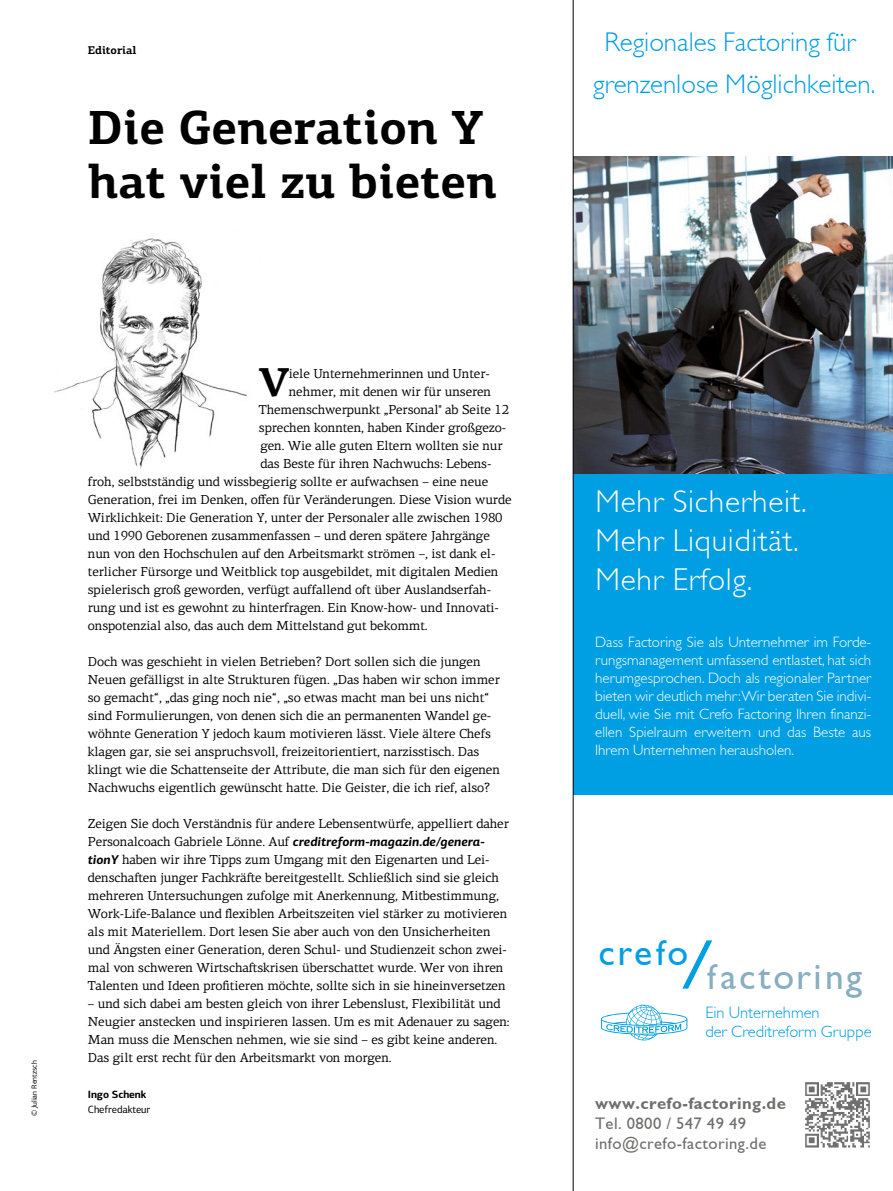
<style>
.page{position:relative;width:893px;height:1191px;background:#fff}
.page>*{position:absolute;margin:0;border:0;box-sizing:border-box;transform-origin:0 0}
.t1{font:700 48px/54px "PF Centro Slab Pro";color:#000}
.t2{font:700 40.5px "PF Centro Serif Pro";color:#000}
.t3{font:37.5px "Gill Sans";letter-spacing:.07em;color:#88aec1}
.t4{font:37.5px "Gill Sans";color:#009ee3}
.t5{font:300 31.5px/39px "Gill Sans";letter-spacing:.025em;color:#fff}
.t6{font:300 27px/42px "Gill Sans";color:#009ee3;text-align:center}
.t7{font:16.65px/20px "Gill Sans";letter-spacing:.025em;color:#6f6f6e}
.t8{font:700 16.65px "Gill Sans";letter-spacing:.025em;color:#6f6f6e}
.t9{font:300 16.5px/19.8px "Gill Sans";color:#009ee3}
.t10{font:300 15px/18px "Gill Sans";color:#fff;text-align:justify}
.t11{font:13.05px/18px "PF Centro Serif Pro";letter-spacing:-.01em;color:#000}
.t12{font:italic 700 12.75px "PF Centro Sans Pro";color:#000}
.t13{font:700 11.25px "PF Centro Slab Pro";color:#000}
.t14{font:10.5px "PF Centro Sans Pro";letter-spacing:-.01em;color:#000}
.t15{font:700 10.5px "PF Centro Sans Pro";letter-spacing:-.01em;color:#000}
.t16{font:7.5px "PF Centro Sans Pro";color:#000}
.s1{font-family:"PF Centro Serif Pro";font-weight:400;font-style:normal;font-size:13.05px}
.s2{font-family:"PF Centro Sans Pro";font-weight:700;font-style:italic;font-size:12.75px}
.s3{font-size:35.7px}
</style>
<div class="page">
<img style="left:574px;top:156px;width:319px;height:317px">
<svg style="left:601px;top:1004px;width:86px;height:36px"></svg>
<svg style="left:682px;top:940px;width:30px;height:48px"></svg>
<div style="left:573px;top:473px;width:320px;height:321px;background:#009ee3"></div>
<img style="left:805px;top:1082px;width:65px;height:66px">
<img style="left:54px;top:238px;width:193px;height:231px">
<hr style="left:573px;top:0;width:1px;height:1191px;background:#000">
<p class="t13" style="left:88px;top:43px;width:50px">Editorial</p>
<h1 class="t1" style="left:88px;top:100px;width:411px">Die Generation Y hat viel zu bieten</h1>
<p class="t16" style="left:30px;top:1116px;width:58px;rotate:-90deg">© Julian Rentzsch</p>
<h2 class="t2" style="left:259px;top:357px;width:32px">V</h2>
<p class="t11" style="left:289px;top:365px;width:202px">iele Unternehmerinnen und Unter-</p>
<p class="t11" style="left:289px;top:383px;width:204px">nehmer, mit denen wir für unseren</p>
<p class="t11" style="left:259px;top:401px;width:252px">Themenschwerpunkt „Personal" ab Seite 12</p>
<p class="t11" style="left:259px;top:419px;width:249px">sprechen konnten, haben Kinder großgezo-</p>
<p class="t11" style="left:260px;top:437px;width:244px">gen. Wie alle guten Eltern wollten sie nur</p>
<p class="t11" style="left:260px;top:455px;width:233px">das Beste für ihren Nachwuchs: Lebens-</p>
<p class="t11" style="left:88px;top:473px;width:402px">froh, selbstständig und wissbegierig sollte er aufwachsen – eine neue</p>
<p class="t11" style="left:88px;top:491px;width:425px">Generation, frei im Denken, offen für Veränderungen. Diese Vision wurde</p>
<p class="t11" style="left:88px;top:509px;width:416px">Wirklichkeit: Die Generation Y, unter der Personaler alle zwischen 1980</p>
<p class="t11" style="left:88px;top:527px;width:404px">und 1990 Geborenen zusammenfassen – und deren spätere Jahrgänge</p>
<p class="t11" style="left:88px;top:545px;width:409px">nun von den Hochschulen auf den Arbeitsmarkt strömen –, ist dank el-</p>
<p class="t11" style="left:88px;top:563px;width:412px">terlicher Fürsorge und Weitblick top ausgebildet, mit digitalen Medien</p>
<p class="t11" style="left:88px;top:581px;width:405px">spielerisch groß geworden, verfügt auffallend oft über Auslandserfah-</p>
<p class="t11" style="left:88px;top:599px;width:413px">rung und ist es gewohnt zu hinterfragen. Ein Know-how- und Innovati-</p>
<p class="t11" style="left:88px;top:617px;width:341px">onspotenzial also, das auch dem Mittelstand gut bekommt.</p>
<p class="t11" style="left:88px;top:653px;width:414px">Doch was geschieht in vielen Betrieben? Dort sollen sich die jungen Neuen gefälligst in alte Strukturen fügen. „Das haben wir schon immer so gemacht“, „das ging noch nie“, „so etwas macht man bei uns nicht“ sind Formulierungen, von denen sich die an permanenten Wandel ge&shy;wöhnte Generation Y jedoch kaum motivieren lässt. Viele ältere Chefs klagen gar, sie sei anspruchsvoll, freizeitorientiert, narzisstisch. Das klingt wie die Schattenseite der Attribute, die man sich für den eigenen Nachwuchs eigentlich gewünscht hatte. Die Geister, die ich rief, also?</p>
<p class="t11" style="left:88px;top:815px;width:423px">Zeigen Sie doch Verständnis für andere Lebensentwürfe, appelliert daher</p>
<p class="t12" style="left:88px;top:834px;width:399px"><span class="s1">Personalcoach Gabriele Lönne. Auf</span> creditreform-magazin.de/genera-</p>
<p class="t11" style="left:88px;top:851px;width:421px"><span class="s2">tionY</span> haben wir ihre Tipps zum Umgang mit den Eigenarten und Lei&shy;denschaften junger Fachkräfte bereitgestellt. Schließlich sind sie gleich mehreren Untersuchungen zufolge mit Anerkennung, Mitbestimmung, Work-Life-Balance und flexiblen Arbeitszeiten viel stärker zu motivieren als mit Materiellem. Dort lesen Sie aber auch von den Unsicherheiten und Ängsten einer Generation, deren Schul- und Studienzeit schon zwei&shy;mal von schweren Wirtschaftskrisen überschattet wurde. Wer von ihren Talenten und Ideen profitieren möchte, sollte sich in sie hineinversetzen</p>
<p class="t11" style="left:88px;top:995px;width:423px">– und sich dabei am besten gleich von ihrer Lebenslust, Flexibilität und Neugier anstecken und inspirieren lassen. Um es mit Adenauer zu sagen:<br>Man muss die Menschen nehmen, wie sie sind – es gibt keine anderen.<br>Das gilt erst recht für den Arbeitsmarkt von morgen.</p>
<p class="t15" style="left:88px;top:1088px;width:60px">Ingo Schenk</p>
<p class="t14" style="left:88px;top:1103px;width:64px">Chefredakteur</p>
<h3 class="t6" style="left:593px;top:21px;width:284px">Regionales Factoring für grenzenlose Möglichkeiten.</h3>
<h3 class="t5" style="left:595px;top:482px;width:213px">Mehr Sicherheit.<br>Mehr Liquidität.<br>Mehr Erfolg.</h3>
<p class="t10" style="left:595px;top:632px;width:278px">Dass Factoring Sie als Unternehmer im Forde&shy;rungsmanagement umfassend entlastet, hat sich herumgesprochen. Doch als regionaler Partner bieten wir deutlich mehr:Wir beraten Sie indivi&shy;duell, wie Sie mit Crefo Factoring Ihren finanzi&shy;ellen Spielraum erweitern und das Beste aus Ihrem Unternehmen herausholen.</p>
<h3 class="t4" style="left:598px;top:930px;width:91px">cre<span class="s3">f</span>o</h3>
<h3 class="t3" style="left:707px;top:954px;width:156px"><span class="s3">f</span>actoring</h3>
<p class="t9" style="left:705px;top:1002px;width:168px">Ein Unternehmen<br>der Creditreform Gruppe</p>
<p class="t8" style="left:595px;top:1093px;width:192px">www.crefo-factoring.de</p>
<p class="t7" style="left:595px;top:1113px;width:173px">Tel. 0800 / 547 49 49 info@crefo-factoring.de</p>
</div>
